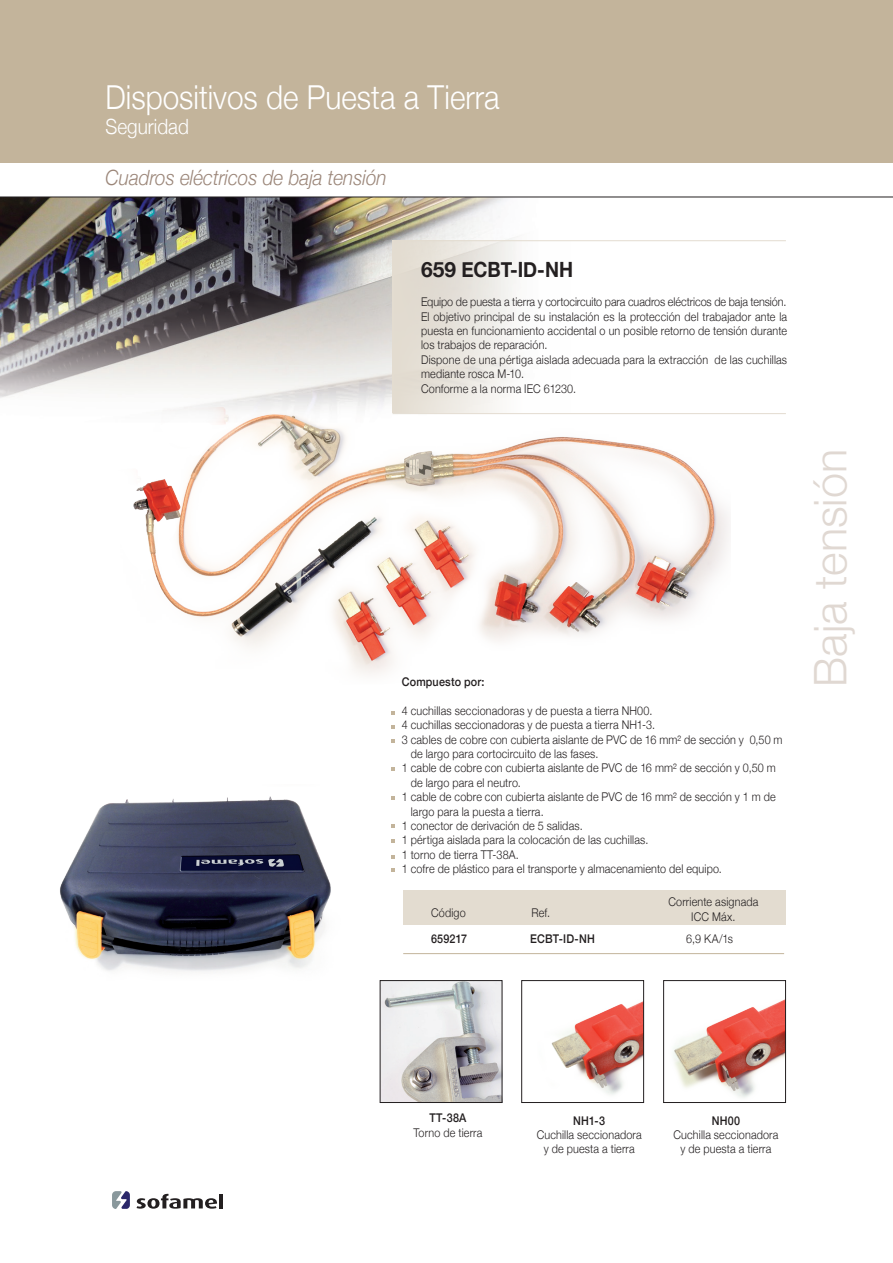
<style>
.page{position:relative;width:893px;height:1263px;background:#fff}
.page>*{position:absolute;margin:0;border:0;box-sizing:border-box;transform-origin:0 0}
.t1{font:300 45px "Helvetica Neue";color:#e0d8d2}
.t2{font:300 33px "Helvetica Neue";color:#fff;scale:.9 1}
.t3{font:italic 300 21px "Helvetica Neue";color:#9b8679;scale:.9 1}
.t4{font:700 21px "Helvetica Neue";color:#231f20}
.t5{font:300 21px "Helvetica Neue";color:#fff;scale:.9 1}
.t6{font:300 12px/14.4px "Helvetica Neue";letter-spacing:.015em;color:#231f20;text-align:justify;scale:.9 1}
.t7{font:300 12px "Helvetica Neue";letter-spacing:-.005em;color:#231f20;scale:.9 1}
.t8{font:500 12px "Helvetica Neue";letter-spacing:.015em;color:#231f20;scale:.9 1}
</style>
<div class="page">
<img style="left:0;top:198px;width:785px;height:200px">
<div style="left:0;top:0;width:893px;height:162px;background:#c3b49b"></div>
<hr style="left:0;top:197px;width:893px;height:1px;background:#231f20">
<img style="left:112px;top:377px;width:618px;height:297px">
<img style="left:60px;top:796px;width:271px;height:176px">
<img style="left:382px;top:982px;width:118px;height:119px">
<div style="left:380px;top:980px;width:122px;height:123px;border:1px solid #231f20"></div>
<img style="left:551px;top:1002px;width:91px;height:93px">
<div style="left:521px;top:980px;width:123px;height:123px;border:1px solid #231f20"></div>
<img style="left:673px;top:1000px;width:111px;height:98px">
<div style="left:663px;top:980px;width:123px;height:123px;border:1px solid #231f20"></div>
<div style="left:403px;top:891px;width:383px;height:34px;background:#e3dcd0"></div>
<hr style="left:403px;top:953px;width:381px;height:1px;background:#c3b49b">
<svg style="left:391px;top:767px;width:4px;height:4px"></svg>
<svg style="left:391px;top:739px;width:4px;height:4px"></svg>
<svg style="left:391px;top:868px;width:4px;height:4px"></svg>
<svg style="left:391px;top:855px;width:4px;height:4px"></svg>
<svg style="left:391px;top:824px;width:4px;height:4px"></svg>
<svg style="left:391px;top:796px;width:4px;height:4px"></svg>
<svg style="left:391px;top:725px;width:4px;height:4px"></svg>
<svg style="left:391px;top:711px;width:4px;height:3px"></svg>
<svg style="left:391px;top:839px;width:4px;height:4px"></svg>
<div style="left:392px;top:240px;width:179px;height:173px;background:linear-gradient(to right,#ddd6ca,#fff)"></div>
<hr style="left:392px;top:413px;width:394px;height:1px;background:#e3dcd0">
<hr style="left:392px;top:240px;width:394px;height:1px;background:#e3dcd0">
<svg style="left:136px;top:1193px;width:81px;height:16px"></svg>
<hr style="left:219px;top:1194px;width:4px;height:14px;background:#231f20">
<svg style="left:112px;top:1191px;width:18px;height:18px"></svg>
<p class="t2" style="left:106px;top:71px;width:439px">Dispositivos de Puesta a Tierra</p>
<p class="t5" style="left:106px;top:110px;width:94px">Seguridad</p>
<p class="t3" style="left:106px;top:161px;width:314px">Cuadros eléctricos de baja tensión</p>
<p class="t4" style="left:421px;top:253px;width:153px">659 ECBT-ID-NH</p>
<p class="t7" style="left:421px;top:292px;width:407px">Equipo de puesta a tierra y cortocircuito para cuadros eléctricos de baja tensión.</p>
<p class="t6" style="left:421px;top:308px;width:408px">El objetivo principal de su instalación es la protección del trabajador ante la puesta en funcionamiento accidental o un posible retorno de tensión durante los trabajos de reparación.</p>
<p class="t6" style="left:421px;top:351px;width:408px">Dispone de una pértiga aislada adecuada para la extracción de las cuchillas mediante rosca M-10.</p>
<p class="t6" style="left:421px;top:380px;width:174px">Conforme a la norma IEC 61230.</p>
<p class="t8" style="left:402px;top:672px;width:93px">Compuesto por:</p>
<p class="t6" style="left:402px;top:702px;width:280px">4 cuchillas seccionadoras y de puesta a tierra NH00.</p>
<p class="t6" style="left:402px;top:717px;width:283px">4 cuchillas seccionadoras y de puesta a tierra NH1-3.</p>
<p class="t6" style="left:402px;top:731px;width:425px">3 cables de cobre con cubierta aislante de PVC de 16 mm² de sección y 0,50 m</p>
<p class="t6" style="left:411px;top:746px;width:210px">de largo para cortocircuito de las fases.</p>
<p class="t6" style="left:402px;top:760px;width:417px">1 cable de cobre con cubierta aislante de PVC de 16 mm² de sección y 0,50 m</p>
<p class="t6" style="left:411px;top:774px;width:124px">de largo para el neutro.</p>
<p class="t6" style="left:402px;top:789px;width:417px">1 cable de cobre con cubierta aislante de PVC de 16 mm² de sección y 1 m de</p>
<p class="t6" style="left:411px;top:803px;width:149px">largo para la puesta a tierra.</p>
<p class="t6" style="left:402px;top:818px;width:202px">1 conector de derivación de 5 salidas.</p>
<p class="t6" style="left:402px;top:832px;width:275px">1 pértiga aislada para la colocación de las cuchillas.</p>
<p class="t6" style="left:402px;top:846px;width:132px">1 torno de tierra TT-38A.</p>
<p class="t6" style="left:402px;top:861px;width:357px">1 cofre de plástico para el transporte y almacenamiento del equipo.</p>
<p class="t6" style="left:431px;top:905px;width:40px">Código</p>
<p class="t8" style="left:431px;top:929px;width:42px">659217</p>
<p class="t8" style="left:530px;top:929px;width:73px">ECBT-ID-NH</p>
<p class="t6" style="left:668px;top:893px;width:102px">Corriente asignada</p>
<p class="t6" style="left:691px;top:908px;width:51px">ICC Máx.</p>
<p class="t6" style="left:531px;top:905px;width:22px">Ref.</p>
<p class="t6" style="left:686px;top:930px;width:54px">6,9 KA/1s</p>
<p class="t1" style="left:794px;top:687px;width:239px;rotate:-90deg">Baja tensión</p>
<p class="t8" style="left:429px;top:1108px;width:43px">TT-38A</p>
<p class="t6" style="left:413px;top:1124px;width:78px">Torno de tierra</p>
<p class="t8" style="left:573px;top:1111px;width:37px">NH1-3</p>
<p class="t6" style="left:537px;top:1127px;width:118px">Cuchilla seccionadora</p>
<p class="t6" style="left:544px;top:1141px;width:103px">y de puesta a tierra</p>
<p class="t8" style="left:712px;top:1111px;width:33px">NH00</p>
<p class="t6" style="left:673px;top:1127px;width:118px">Cuchilla seccionadora</p>
<p class="t6" style="left:680px;top:1141px;width:103px">y de puesta a tierra</p>
</div>
